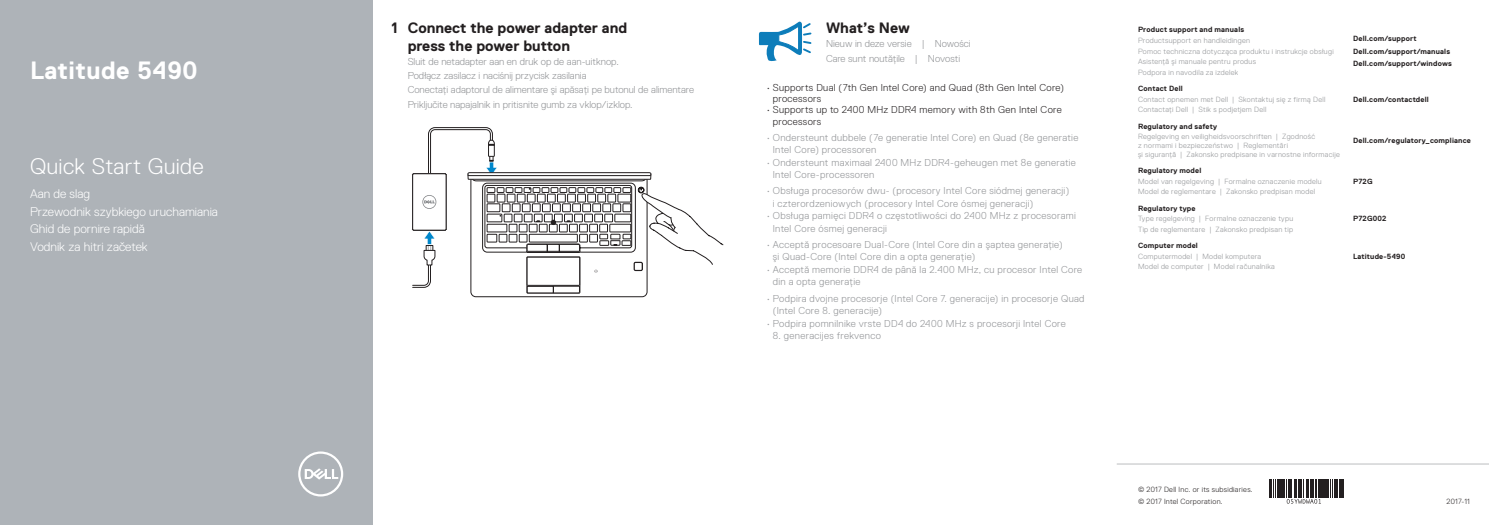
<style>
.page{position:relative;width:1489px;height:525px;background:#fff}
.page>*{position:absolute;margin:0;border:0;box-sizing:border-box;transform-origin:0 0}
.t1{font:700 25px "Dell Replica";letter-spacing:.02em;color:#fff}
.t2{font:300 22.5px "Dell Replica";letter-spacing:.015em;color:#fff}
.t3{font:700 15px/17.5px "Dell Replica";color:#231f20}
.t4{font:300 12.5px/17.5px "Dell Replica";color:#fff}
.t5{font:300 10px/12.5px "Dell Replica";letter-spacing:.025em;color:#939598}
.t6{font:300 10px/14.2px "Dell Replica";color:#939598}
.t7{font:300 10px/11.2px "Dell Replica";letter-spacing:.03em;color:#231f20}
.t8{font:300 7.5px/10.5px "Dell Replica";letter-spacing:.04em;color:#939598}
.t9{font:700 7.5px/12.2px "Dell Replica";letter-spacing:.02em;color:#231f20}
.t10{font:300 7.5px/12.2px "Dell Replica";letter-spacing:.04em;color:#231f20}
</style>
<div class="page">
<div style="left:0;top:0;width:372px;height:524px;background:#aeb3b8"></div>
<svg style="left:298px;top:451px;width:45px;height:45px"></svg>
<svg style="left:412px;top:127px;width:312px;height:166px"></svg>
<hr style="left:1116px;top:463px;width:372px;height:1px;background:#bcbdc0">
<svg style="left:1269px;top:479px;width:73px;height:24px"></svg>
<svg style="left:758px;top:21px;width:53px;height:40px"></svg>
<h1 class="t1" style="left:30px;top:56px;width:169px">Latitude 5490</h1>
<h2 class="t2" style="left:30px;top:154px;width:175px">Quick Start Guide</h2>
<p class="t4" style="left:30px;top:185px;width:189px">Aan de slag<br>Przewodnik szybkiego uruchamiania<br>Ghid de pornire rapidă<br>Vodnik za hitri začetek</p>
<h3 class="t3" style="left:407px;top:19px;width:221px;text-indent:-16px">1 Connect the power adapter and press the power button</h3>
<p class="t6" style="left:407px;top:54px;width:288px">Sluit de netadapter aan en druk op de aan-uitknop.<br>Podłącz zasilacz i naciśnij przycisk zasilania<br>Conectaţi adaptorul de alimentare şi apăsaţi pe butonul de alimentare Priključite napajalnik in pritisnite gumb za vklop/izklop.</p>
<h3 class="t3" style="left:826px;top:19px;width:85px">What’s New</h3>
<p class="t6" style="left:826px;top:37px;width:146px">Nieuw in deze versie | Nowości<br>Care sunt noutăţile | Novosti</p>
<p class="t7" style="left:772px;top:82px;width:292px;text-indent:-6px">• Supports Dual (7th Gen Intel Core) and Quad (8th Gen Intel Core) processors</p>
<p class="t7" style="left:772px;top:104px;width:290px;text-indent:-6px">• Supports up to 2400 MHz DDR4 memory with 8th Gen Intel Core processors</p>
<p class="t5" style="left:772px;top:131px;width:307px;text-indent:-6px">• Ondersteunt dubbele (7e generatie Intel Core) en Quad (8e generatie<br>Intel Core) processoren</p>
<p class="t5" style="left:772px;top:156px;width:304px;text-indent:-6px">• Ondersteunt maximaal 2400 MHz DDR4-geheugen met 8e generatie<br>Intel Core-processoren</p>
<p class="t5" style="left:772px;top:184px;width:298px;text-indent:-6px">• Obsługa procesorów dwu- (procesory Intel Core siódmej generacji) i czterordzeniowych (procesory Intel Core ósmej generacji)</p>
<p class="t5" style="left:772px;top:209px;width:304px;text-indent:-6px">• Obsługa pamięci DDR4 o częstotliwości do 2400 MHz z procesorami<br>Intel Core ósmej generacji</p>
<p class="t5" style="left:772px;top:238px;width:291px;text-indent:-6px">• Acceptă procesoare Dual-Core (Intel Core din a şaptea generaţie) şi Quad-Core (Intel Core din a opta generaţie)</p>
<p class="t5" style="left:772px;top:263px;width:311px;text-indent:-6px">• Acceptă memorie DDR4 de până la 2.400 MHz, cu procesor Intel Core din a opta generaţie</p>
<p class="t5" style="left:772px;top:292px;width:313px;text-indent:-6px">• Podpira dvojne procesorje (Intel Core 7. generacije) in procesorje Quad (Intel Core 8. generacije)</p>
<p class="t5" style="left:766px;top:317px;width:301px">• Podpira pomnilnike vrste DD4 do 2400 MHz s procesorji Intel Core</p>
<p class="t5" style="left:772px;top:329px;width:110px">8. generacijes frekvenco</p>
<p class="t9" style="left:1137px;top:24px;width:108px">Product support and manuals</p>
<p class="t8" style="left:1137px;top:35px;width:197px">Productsupport en handleidingen<br>Pomoc techniczna dotycząca produktu i instrukcje obsługi Asistenţă şi manuale pentru produs<br>Podpora in navodila za izdelek</p>
<p class="t9" style="left:1352px;top:33px;width:100px">Dell.com/support<br>Dell.com/support/manuals<br>Dell.com/support/windows</p>
<p class="t9" style="left:1137px;top:82px;width:46px">Contact Dell</p>
<p class="t8" style="left:1137px;top:94px;width:189px">Contact opnemen met Dell | Skontaktuj się z firmą Dell<br>Contactaţi Dell | Stik s podjetjem Dell</p>
<p class="t9" style="left:1352px;top:93px;width:77px">Dell.com/contactdell</p>
<p class="t9" style="left:1137px;top:120px;width:81px">Regulatory and safety</p>
<p class="t8" style="left:1137px;top:132px;width:203px;line-height:8.8px">Regelgeving en veiligheidsvoorschriften | Zgodność<br>z normami i bezpieczeństwo | Reglementări<br>şi siguranţă | Zakonsko predpisane in varnostne informacije</p>
<p class="t9" style="left:1352px;top:134px;width:119px">Dell.com/regulatory_compliance</p>
<p class="t9" style="left:1137px;top:164px;width:65px">Regulatory model</p>
<p class="t8" style="left:1137px;top:176px;width:185px">Model van regelgeving | Formalne oznaczenie modelu<br>Model de reglementare | Zakonsko predpisan model</p>
<p class="t9" style="left:1352px;top:175px;width:21px">P72G</p>
<p class="t9" style="left:1137px;top:202px;width:59px">Regulatory type</p>
<p class="t8" style="left:1137px;top:213px;width:157px">Type regelgeving | Formalne oznaczenie typu<br>Tip de reglementare | Zakonsko predpisan tip</p>
<p class="t9" style="left:1352px;top:212px;width:35px">P72G002</p>
<p class="t9" style="left:1137px;top:239px;width:61px">Computer model</p>
<p class="t8" style="left:1137px;top:251px;width:138px">Computermodel | Model komputera<br>Model de computer | Model računalnika</p>
<p class="t9" style="left:1352px;top:250px;width:54px">Latitude-5490</p>
<p class="t10" style="left:1137px;top:482px;width:116px">© 2017 Dell Inc. or its subsidiaries. © 2017 Intel Corporation.</p>
<p class="t10" style="left:1446px;top:494px;width:25px">2017-11</p>
</div>
